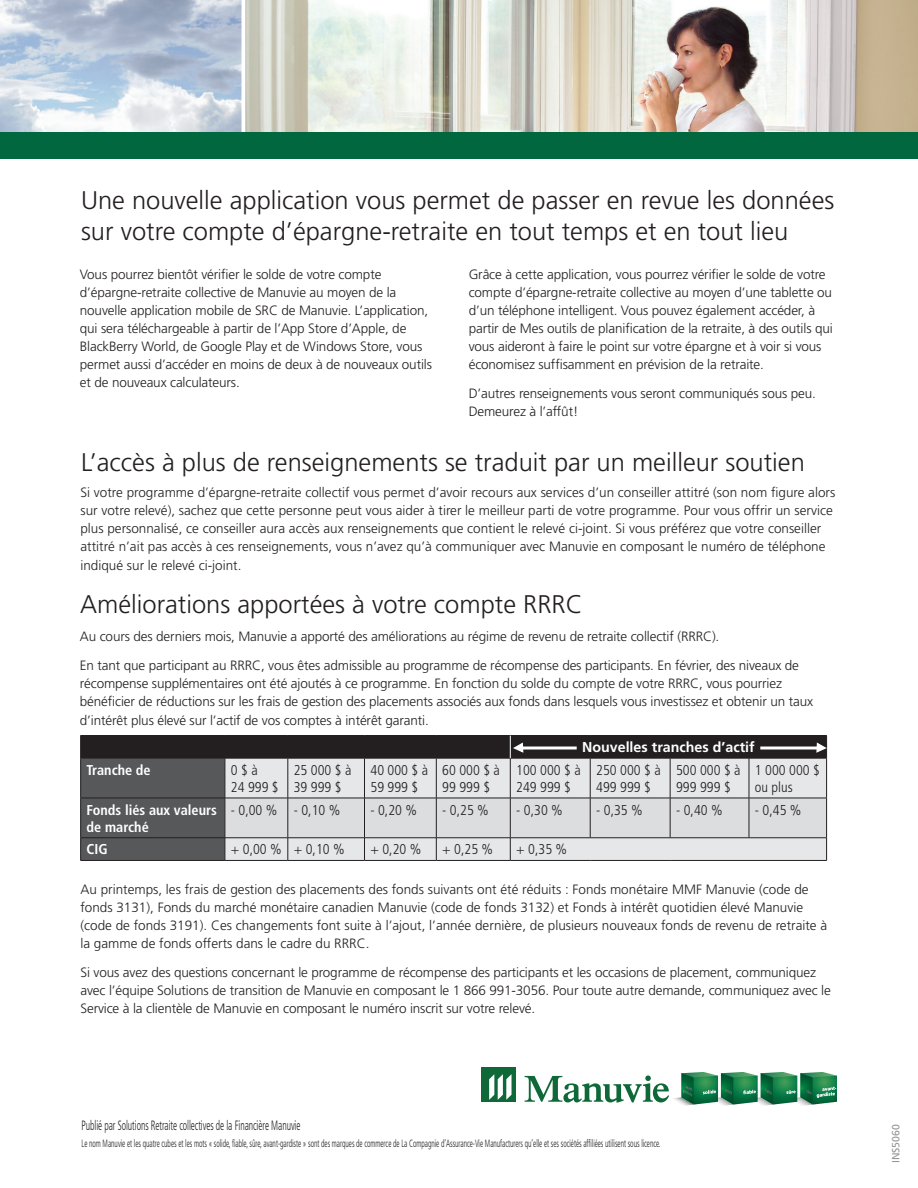
<style>
.page{position:relative;width:918px;height:1188px;background:#fff}
.page>*{position:absolute;margin:0;border:0;box-sizing:border-box;transform-origin:0 0}
.t1{font:300 25.5px/30.6px "Frutiger";color:#231f20}
.t2{font:300 condensed 14.25px/17.1px "Frutiger";color:#231f20}
.t3{font:700 condensed 14.25px/17.1px "Frutiger";color:#fff}
.t4{font:700 14.25px "Frutiger";color:#fff}
.t5{font:300 13.5px/18px "Frutiger";letter-spacing:-.01em;color:#231f20}
.Back_cover_-_legal_t{font:300 condensed 13.5px "Frutiger";letter-spacing:-.005em;color:#231f20;scale:.7 1}
.Back_cover_-_legal_t-2{font:300 condensed 10.5px "Frutiger";letter-spacing:-.005em;color:#231f20;scale:.7 1}
.Back_cover_-_MSC_num{font:10.5px "Frutiger";letter-spacing:-.01em;color:#939598}
</style>
<div class="page">
<img style="left:0;top:0;width:242px;height:132px">
<img style="left:245px;top:0;width:673px;height:132px">
<div style="left:0;top:132px;width:918px;height:27px;background:#00673e"></div>
<hr style="left:80px;top:735px;width:145px;height:1px;background:#231f20">
<hr style="left:225px;top:735px;width:63px;height:1px;background:#231f20">
<hr style="left:288px;top:735px;width:77px;height:1px;background:#231f20">
<hr style="left:364px;top:735px;width:72px;height:1px;background:#231f20">
<hr style="left:436px;top:735px;width:74px;height:1px;background:#231f20">
<hr style="left:510px;top:735px;width:80px;height:1px;background:#231f20">
<hr style="left:590px;top:735px;width:80px;height:1px;background:#231f20">
<hr style="left:670px;top:735px;width:79px;height:1px;background:#231f20">
<hr style="left:749px;top:735px;width:78px;height:1px;background:#231f20">
<hr style="left:80px;top:860px;width:145px;height:1px;background:#231f20">
<hr style="left:225px;top:860px;width:63px;height:1px;background:#231f20">
<hr style="left:288px;top:860px;width:77px;height:1px;background:#231f20">
<hr style="left:364px;top:860px;width:72px;height:1px;background:#231f20">
<hr style="left:436px;top:860px;width:74px;height:1px;background:#231f20">
<hr style="left:510px;top:860px;width:80px;height:1px;background:#231f20">
<hr style="left:590px;top:860px;width:80px;height:1px;background:#231f20">
<hr style="left:670px;top:860px;width:79px;height:1px;background:#231f20">
<hr style="left:749px;top:860px;width:78px;height:1px;background:#231f20">
<svg style="left:80px;top:736px;width:747px;height:124px;background:#a5a5a7"></svg>
<div style="left:481px;top:1067px;width:34px;height:35px;background:#0f6838"></div>
<svg style="left:489px;top:1074px;width:23px;height:26px"></svg>
<svg style="left:525px;top:1075px;width:144px;height:27px"></svg>
<img style="left:673px;top:1097px;width:15px;height:9px">
<svg style="left:681px;top:1072px;width:156px;height:33px;background:#3c8e65"></svg>
<p class="t1" style="left:81px;top:185px;width:755px">Une nouvelle application vous permet de passer en revue les données sur votre compte d’épargne-retraite en tout temps et en tout lieu</p>
<p class="t5" style="left:80px;top:266px;width:354px">Vous pourrez bientôt vérifier le solde de votre compte d’épargne-retraite collective de Manuvie au moyen de la nouvelle application mobile de SRC de Manuvie. L’application, qui sera téléchargeable à partir de l’App Store d’Apple, de BlackBerry World, de Google Play et de Windows Store, vous permet aussi d’accéder en moins de deux à de nouveaux outils et de nouveaux calculateurs.</p>
<p class="t5" style="left:469px;top:266px;width:366px">Grâce à cette application, vous pourrez vérifier le solde de votre compte d’épargne-retraite collective au moyen d’une tablette ou d’un téléphone intelligent. Vous pouvez également accéder, à partir de Mes outils de planification de la retraite, à des outils qui vous aideront à faire le point sur votre épargne et à voir si vous économisez suffisamment en prévision de la retraite.</p>
<p class="t5" style="left:469px;top:384px;width:349px">D’autres renseignements vous seront communiqués sous peu.<br>Demeurez à l’affût!</p>
<p class="t1" style="left:81px;top:447px;width:725px">L’accès à plus de renseignements se traduit par un meilleur soutien</p>
<p class="t5" style="left:80px;top:483px;width:756px">Si votre programme d’épargne-retraite collectif vous permet d’avoir recours aux services d’un conseiller attitré (son nom figure alors sur votre relevé), sachez que cette personne peut vous aider à tirer le meilleur parti de votre programme. Pour vous offrir un service plus personnalisé, ce conseiller aura accès aux renseignements que contient le relevé ci-joint. Si vous préférez que votre conseiller attitré n’ait pas accès à ces renseignements, vous n’avez qu’à communiquer avec Manuvie en composant le numéro de téléphone</p>
<p class="t5" style="left:80px;top:557px;width:163px">indiqué sur le relevé ci-joint.</p>
<p class="t1" style="left:80px;top:589px;width:504px">Améliorations apportées à votre compte RRRC</p>
<p class="t5" style="left:80px;top:627px;width:641px">Au cours des derniers mois, Manuvie a apporté des améliorations au régime de revenu de retraite collectif (RRRC).</p>
<p class="t5" style="left:80px;top:656px;width:735px">En tant que participant au RRRC, vous êtes admissible au programme de récompense des participants. En février, des niveaux de récompense supplémentaires ont été ajoutés à ce programme. En fonction du solde du compte de votre RRRC, vous pourriez bénéficier de réductions sur les frais de gestion des placements associés aux fonds dans lesquels vous investissez et obtenir un taux</p>
<p class="t5" style="left:80px;top:712px;width:350px">d’intérêt plus élevé sur l’actif de vos comptes à intérêt garanti.</p>
<p class="t4" style="left:582px;top:739px;width:174px">Nouvelles tranches d’actif</p>
<p class="t3" style="left:87px;top:761px;width:66px">Tranche de</p>
<p class="t2" style="left:231px;top:762px;width:28px">0 $ à</p>
<p class="t2" style="left:231px;top:779px;width:49px">24 999 $</p>
<p class="t2" style="left:294px;top:762px;width:59px">25 000 $ à<br>39 999 $</p>
<p class="t2" style="left:370px;top:762px;width:59px">40 000 $ à<br>59 999 $</p>
<p class="t2" style="left:442px;top:762px;width:59px">60 000 $ à</p>
<p class="t2" style="left:516px;top:762px;width:66px">100 000 $ à<br>249 999 $</p>
<p class="t2" style="left:596px;top:762px;width:66px">250 000 $ à<br>499 999 $</p>
<p class="t2" style="left:676px;top:762px;width:66px">500 000 $ à<br>999 999 $</p>
<p class="t2" style="left:755px;top:762px;width:66px">1 000 000 $ ou plus</p>
<p class="t2" style="left:442px;top:779px;width:49px">99 999 $</p>
<p class="t3" style="left:87px;top:801px;width:132px">Fonds liés aux valeurs de marché</p>
<p class="t2" style="left:231px;top:801px;width:48px">- 0,00 %</p>
<p class="t2" style="left:294px;top:801px;width:48px">- 0,10 %</p>
<p class="t2" style="left:370px;top:801px;width:48px">- 0,20 %</p>
<p class="t2" style="left:442px;top:801px;width:48px">- 0,25 %</p>
<p class="t2" style="left:516px;top:801px;width:48px">- 0,30 %</p>
<p class="t2" style="left:596px;top:801px;width:48px">- 0,35 %</p>
<p class="t2" style="left:676px;top:801px;width:48px">- 0,40 %</p>
<p class="t2" style="left:755px;top:801px;width:48px">- 0,45 %</p>
<p class="t3" style="left:87px;top:841px;width:23px">CIG</p>
<p class="t2" style="left:231px;top:841px;width:52px">+ 0,00 %</p>
<p class="t2" style="left:294px;top:841px;width:52px">+ 0,10 %</p>
<p class="t2" style="left:370px;top:841px;width:52px">+ 0,20 %</p>
<p class="t2" style="left:442px;top:841px;width:52px">+ 0,25 %</p>
<p class="t2" style="left:516px;top:841px;width:52px">+ 0,35 %</p>
<p class="t5" style="left:80px;top:881px;width:748px">Au printemps, les frais de gestion des placements des fonds suivants ont été réduits : Fonds monétaire MMF Manuvie (code de fonds 3131), Fonds du marché monétaire canadien Manuvie (code de fonds 3132) et Fonds à intérêt quotidien élevé Manuvie (code de fonds 3191). Ces changements font suite à l’ajout, l’année dernière, de plusieurs nouveaux fonds de revenu de retraite à la gamme de fonds offerts dans le cadre du RRRC.</p>
<p class="t5" style="left:80px;top:963px;width:752px">Si vous avez des questions concernant le programme de récompense des participants et les occasions de placement, communiquez avec l’équipe Solutions de transition de Manuvie en composant le 1 866 991-3056. Pour toute autre demande, communiquez avec le<br>Service à la clientèle de Manuvie en composant le numéro inscrit sur votre relevé.</p>
<p class="Back_cover_-_legal_t" style="left:82px;top:1117px;width:314px">Publié par Solutions Retraite collectives de la Financière Manuvie</p>
<p class="Back_cover_-_legal_t-2" style="left:82px;top:1137px;width:829px">Le nom Manuvie et les quatre cubes et les mots « solide, fiable, sûre, avant-gardiste » sont des marques de commerce de La Compagnie d’Assurance-Vie Manufacturers qu’elle et ses sociétés affiliées utilisent sous licence.</p>
<p class="Back_cover_-_MSC_num" style="left:890px;top:1163px;width:40px;rotate:-90deg">INS5060</p>
</div>
